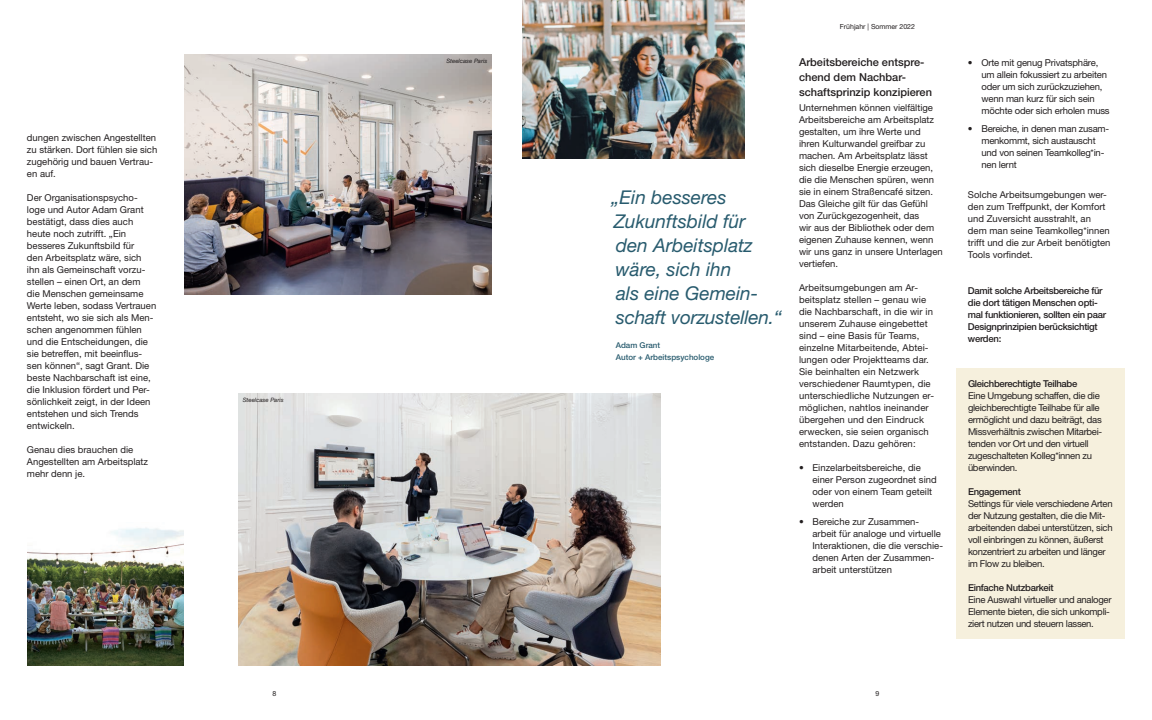
<style>
.page{position:relative;width:1152px;height:720px;background:#fff}
.page>*{position:absolute;margin:0;border:0;box-sizing:border-box;transform-origin:0 0}
.t1{font:italic 19px/24px "Helvetica Neue LT Pro";color:#285b6e}
.t2{font:500 11px/15px "Helvetica Neue LT Pro";color:#231f20}
.t3{font:9.5px/12px "Helvetica Neue LT Pro";color:#231f20}
.t4{font:9.5px/12px "Helvetica Neue LT Pro";letter-spacing:-.03em;color:#231f20}
.t5{font:500 9.5px/12px "Helvetica Neue LT Pro";letter-spacing:-.03em;color:#231f20}
.t6{font:9.5px/12px "Helvetica Neue LT Pro";letter-spacing:-.02em;color:#231f20}
.t7{font:9.5px/12px "Helvetica Neue LT Pro";letter-spacing:-.025em;color:#231f20}
.t8{font:500 8px/12px "Helvetica Neue LT Pro";color:#285b6e}
.t9{font:7px "Helvetica Neue LT Pro";color:#231f20}
.t10{font:italic 6px "Helvetica Neue LT Pro";color:#231f20}
</style>
<div class="page">
<img style="left:238px;top:393px;width:422px;height:273px">
<img style="left:184px;top:54px;width:308px;height:241px">
<img style="left:27px;top:528px;width:157px;height:138px">
<img style="left:522px;top:0;width:223px;height:159px">
<div style="left:956px;top:368px;width:169px;height:271px;background:#f6f0dd"></div>
<p class="t3" style="left:27px;top:131px;width:132px">dungen zwischen Angestellten zu stärken. Dort fühlen sie sich zugehörig und bauen Vertrau&shy;en auf.</p>
<p class="t3" style="left:27px;top:191px;width:131px">Der Organisationspsycho&shy;loge und Autor Adam Grant bestätigt, dass dies auch heute noch zutrifft. „Ein besseres Zukunftsbild für<br>den Arbeitsplatz wäre, sich ihn als Gemeinschaft vorzu&shy;stellen – einen Ort, an dem<br>die Menschen gemeinsame<br>Werte leben, sodass Vertrauen entsteht, wo sie sich als Men&shy;schen angenommen fühlen und die Entscheidungen, die sie betreffen, mit beeinflus&shy;sen können“, sagt Grant. Die beste Nachbarschaft ist eine, die Inklusion fördert und Per&shy;sönlichkeit zeigt, in der Ideen entstehen und sich Trends entwickeln.</p>
<p class="t3" style="left:27px;top:443px;width:123px">Genau dies brauchen die<br>Angestellten am Arbeitsplatz mehr denn je.</p>
<p class="t10" style="left:243px;top:396px;width:42px">Steelcase Paris</p>
<p class="t10" style="left:446px;top:57px;width:42px">Steelcase Paris</p>
<h1 class="t1" style="left:611px;top:185px;width:172px">„Ein besseres<br>Zukunftsbild für<br>den Arbeitsplatz wäre, sich ihn<br>als eine Gemein&shy;schaft vorzustellen.“</h1>
<p class="t8" style="left:616px;top:339px;width:100px">Adam Grant<br>Autor + Arbeitspsychologe</p>
<p class="t9" style="left:840px;top:23px;width:77px">Frühjahr | Sommer 2022</p>
<p class="t2" style="left:799px;top:54px;width:134px">Arbeitsbereiche entspre&shy;chend dem Nachbar&shy;schaftsprinzip konzipieren</p>
<p class="t3" style="left:799px;top:101px;width:145px">Unternehmen können vielfältige<br>Arbeitsbereiche am Arbeitsplatz gestalten, um ihre Werte und ihren Kulturwandel greifbar zu machen. Am Arbeitsplatz lässt sich dieselbe Energie erzeugen, die die Menschen spüren, wenn sie in einem Straßencafé sitzen.<br>Das Gleiche gilt für das Gefühl von Zurückgezogenheit, das<br>wir aus der Bibliothek oder dem eigenen Zuhause kennen, wenn wir uns ganz in unsere Unterlagen vertiefen.</p>
<p class="t3" style="left:799px;top:281px;width:137px">Arbeitsumgebungen am Ar&shy;beitsplatz stellen – genau wie die Nachbarschaft, in die wir in unserem Zuhause eingebettet sind – eine Basis für Teams, einzelne Mitarbeitende, Abtei&shy;lungen oder Projektteams dar.<br>Sie beinhalten ein Netzwerk verschiedener Raumtypen, die unterschiedliche Nutzungen er&shy;möglichen, nahtlos ineinander übergehen und den Eindruck erwecken, sie seien organisch entstanden. Dazu gehören:</p>
<p class="t3" style="left:812px;top:461px;width:126px;text-indent:-13px">• Einzelarbeitsbereiche, die einer Person zugeordnet sind oder von einem Team geteilt werden</p>
<p class="t3" style="left:812px;top:515px;width:132px;text-indent:-13px">• Bereiche zur Zusammen&shy;arbeit für analoge und virtuelle<br>Interaktionen, die die verschie&shy;denen Arten der Zusammen&shy;arbeit unterstützen</p>
<p class="t6" style="left:981px;top:56px;width:130px;text-indent:-13px">• Orte mit genug Privatsphäre, um allein fokussiert zu arbeiten oder um sich zurückzuziehen, wenn man kurz für sich sein möchte oder sich erholen muss</p>
<p class="t7" style="left:981px;top:122px;width:129px;text-indent:-13px">• Bereiche, in denen man zusam&shy;menkommt, sich austauscht und von seinen Teamkolleg*in&shy;nen lernt</p>
<p class="t3" style="left:968px;top:188px;width:144px">Solche Arbeitsumgebungen wer&shy;den zum Treffpunkt, der Komfort und Zuversicht ausstrahlt, an dem man seine Teamkolleg*innen trifft und die zur Arbeit benötigten<br>Tools vorfindet.</p>
<p class="t5" style="left:968px;top:284px;width:140px">Damit solche Arbeitsbereiche für die dort tätigen Menschen opti&shy;mal funktionieren, sollten ein paar<br>Designprinzipien berücksichtigt werden:</p>
<p class="t5" style="left:968px;top:378px;width:111px">Gleichberechtigte Teilhabe</p>
<p class="t4" style="left:968px;top:389px;width:136px">Eine Umgebung schaffen, die die gleichberechtigte Teilhabe für alle ermöglicht und dazu beiträgt, das<br>Missverhältnis zwischen Mitarbei&shy;tenden vor Ort und den virtuell zugeschalteten Kolleg*innen zu überwinden.</p>
<p class="t5" style="left:968px;top:485px;width:54px">Engagement</p>
<p class="t4" style="left:968px;top:497px;width:146px">Settings für viele verschiedene Arten der Nutzung gestalten, die die Mit&shy;arbeitenden dabei unterstützen, sich voll einbringen zu können, äußerst konzentriert zu arbeiten und länger im Flow zu bleiben.</p>
<p class="t5" style="left:968px;top:581px;width:87px">Einfache Nutzbarkeit</p>
<p class="t4" style="left:968px;top:593px;width:145px">Eine Auswahl virtueller und analoger<br>Elemente bieten, die sich unkompli&shy;ziert nutzen und steuern lassen.</p>
<p class="t9" style="left:273px;top:689px;width:5px">8</p>
<p class="t9" style="left:876px;top:689px;width:5px">9</p>
</div>
